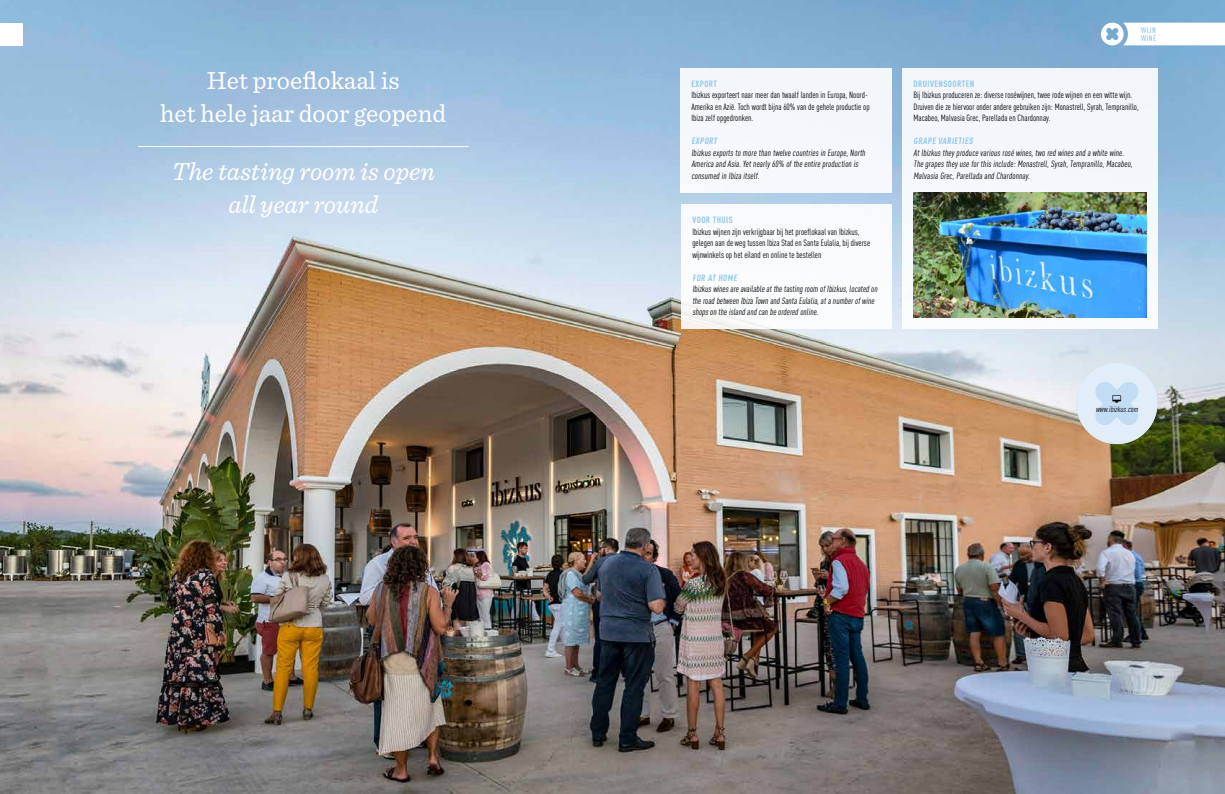
<style>
.page{position:relative;width:1225px;height:794px;background:#fff}
.page>*{position:absolute;margin:0;border:0;box-sizing:border-box;transform-origin:0 0}
.t1{font:25.8px/32.9px "Sentinel";color:#fff;text-align:center}
.t2{font:italic 25.8px/32.9px "Sentinel";color:#fff;text-align:center}
.t3{font:9px/11.5px "DIN Cond";color:#000}
.t4{font:700 9px "DIN Cond";letter-spacing:.05em;color:#91c5ec}
.t5{font:italic 8px "DIN Cond";color:#000}
.t6{font:500 8px/8px "DIN Cond";letter-spacing:.05em;color:#91c5ec}
</style>
<div class="page">
<img style="left:0;top:0;width:1225px;height:794px">
<div style="left:680px;top:68px;width:211px;height:125px;background:#f4f8fb"></div>
<div style="left:681px;top:204px;width:210px;height:125px;background:#fff"></div>
<div style="left:902px;top:68px;width:255px;height:261px;background:#f3f7fb"></div>
<img style="left:913px;top:193px;width:233px;height:124px">
<hr style="left:138px;top:146px;width:330px;height:1px;background:#fff">
<svg style="left:1101px;top:23px;width:124px;height:22px"></svg>
<div style="left:0;top:23px;width:23px;height:22px;background:#fff"></div>
<svg style="left:1119px;top:765px;width:27px;height:6px"></svg>
<svg style="left:45px;top:765px;width:27px;height:5px"></svg>
<svg style="left:1076px;top:363px;width:81px;height:81px;background:#cfdbe3"></svg>
<h1 class="t1" style="left:160px;top:62px;width:288px">Het proeflokaal is<br>het hele jaar door geopend</h1>
<h1 class="t2" style="left:172px;top:154px;width:265px">The tasting room is open all year round</h1>
<p class="t4" style="left:691px;top:78px;width:27px">EXPORT</p>
<p class="t3" style="left:691px;top:89px;width:180px">Ibizkus exporteert naar meer dan twaalf landen in Europa, Noord-<br>Amerika en Azië. Toch wordt bijna 60% van de gehele productie op<br>Ibiza zelf opgedronken.</p>
<p class="t4" style="left:691px;top:136px;width:29px">EXPORT</p>
<p class="t3" style="left:691px;top:147px;width:177px">Ibizkus exports to more than twelve countries in Europe,North<br>America and Asia.Yetnearly 60% ofthe entire production is consumed in Ibiza itself.</p>
<p class="t4" style="left:692px;top:214px;width:42px">VOOR THUIS</p>
<p class="t3" style="left:692px;top:225px;width:179px">Ibizkus wijnen zijn verkrijgbaar bij het proeflokaal van Ibizkus, gelegen aan de weg tussen Ibiza Stad en Santa Eulalia, bij diverse wijnwinkels op het eiland en online te bestellen</p>
<p class="t4" style="left:692px;top:272px;width:47px">FOR AT HOME</p>
<p class="t3" style="left:692px;top:283px;width:188px">Ibizkus wines are available atthe tasting room ofIbizkus,located on the road between Ibiza Town and Santa Eulalia,ata numberofwine shops on the island and can be ordered online.</p>
<p class="t6" style="left:1141px;top:26px;width:16px">WIJN<br>WINE</p>
<p class="t4" style="left:913px;top:78px;width:62px">DRUIVENSOORTEN</p>
<p class="t3" style="left:913px;top:89px;width:227px">Bij Ibizkus produceren ze: diverse roséwijnen, twee rode wijnen en een witte wijn.<br>Druiven die ze hiervoor onder andere gebruiken zijn: Monastrell, Syrah, Tempranillo,<br>Macabeo, Malvasia Grec, Parellada en Chardonnay.</p>
<p class="t4" style="left:913px;top:136px;width:62px">GRAPE VARIETIES</p>
<p class="t3" style="left:913px;top:147px;width:222px">AtIbizkus they produce various rosé wines,two red wines and a white wine.<br>The grapes they use forthis include:Monastrell,Syrah,Tempranillo,Macabeo,<br>Malvasia Grec,Parellada and Chardonnay.</p>
<p class="t5" style="left:1095px;top:404px;width:45px">www.ibizkus.com</p>
</div>
